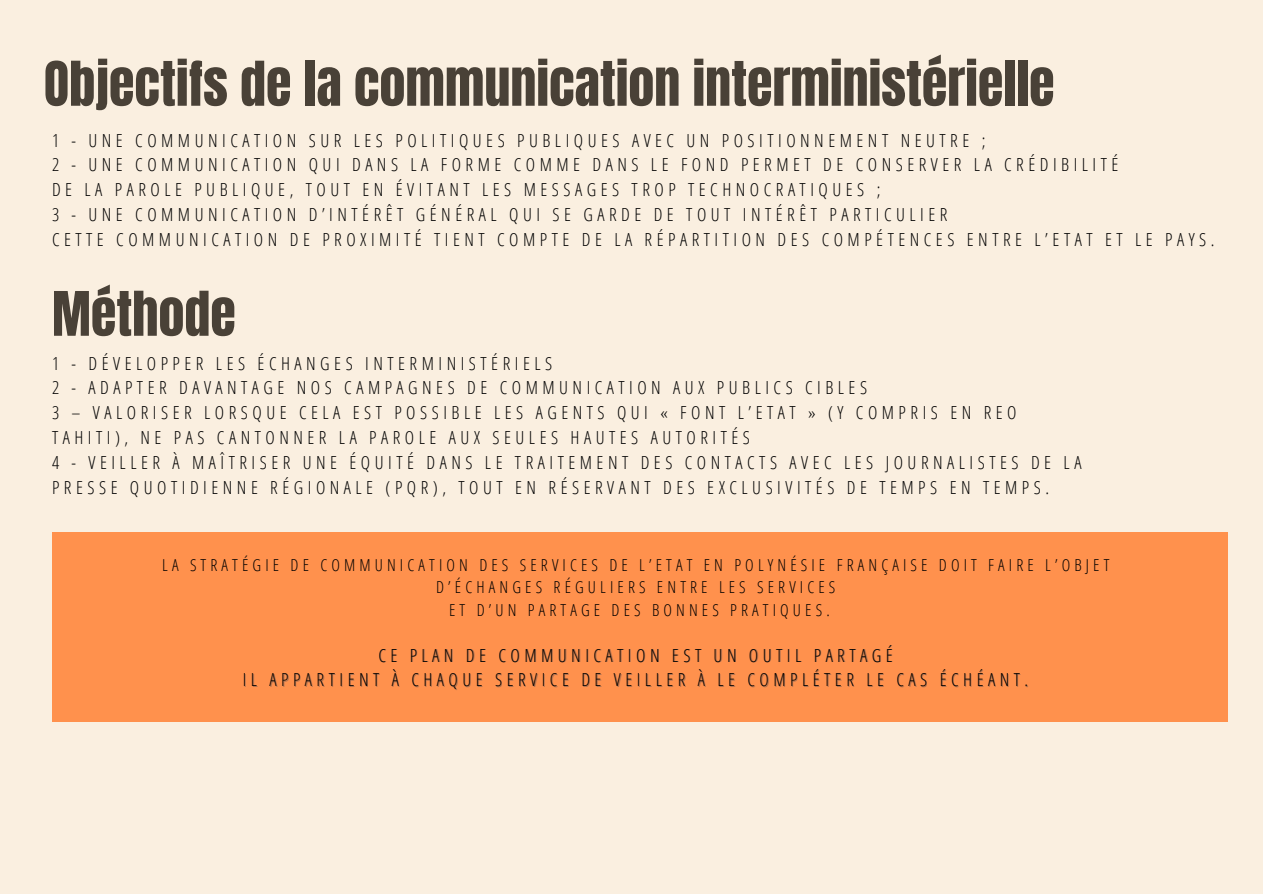
<style>
.page{position:relative;width:1263px;height:894px;background:#fff}
.page>*{position:absolute;margin:0;border:0;box-sizing:border-box;transform-origin:0 0}
.t1{font:52.05px "Anton";color:#494137}
.t2{font:300 18px/24.8px "Open Sans Condensed";letter-spacing:.25em;color:#000}
.t3{font:300 16.5px/22.5px "Open Sans Condensed";letter-spacing:.25em;color:#000;text-align:center}
</style>
<div class="page">
<div style="left:0;top:0;width:1263px;height:893px;background:#faefe0"></div>
<div style="left:52px;top:532px;width:1175px;height:189px;background:#ff914d"></div>
<h1 class="t1" style="left:44px;top:46px;width:1012px">Objectifs de la communication interministérielle</h1>
<p class="t2" style="left:52px;top:127px;width:1164px">1 - UNE COMMUNICATION SUR LES POLITIQUES PUBLIQUES AVEC UN POSITIONNEMENT NEUTRE ;<br>2 - UNE COMMUNICATION QUI DANS LA FORME COMME DANS LE FOND PERMET DE CONSERVER LA CRÉDIBILITÉ<br>DE LA PAROLE PUBLIQUE, TOUT EN ÉVITANT LES MESSAGES TROP TECHNOCRATIQUES ;<br>3 - UNE COMMUNICATION D’INTÉRÊT GÉNÉRAL QUI SE GARDE DE TOUT INTÉRÊT PARTICULIER<br>CETTE COMMUNICATION DE PROXIMITÉ TIENT COMPTE DE LA RÉPARTITION DES COMPÉTENCES ENTRE L’ETAT ET LE PAYS.</p>
<h1 class="t1" style="left:52px;top:276px;width:185px">Méthode</h1>
<p class="t2" style="left:52px;top:350px;width:1031px">1 - DÉVELOPPER LES ÉCHANGES INTERMINISTÉRIELS<br>2 - ADAPTER DAVANTAGE NOS CAMPAGNES DE COMMUNICATION AUX PUBLICS CIBLES<br>3 – VALORISER LORSQUE CELA EST POSSIBLE LES AGENTS QUI « FONT L’ETAT » (Y COMPRIS EN REO TAHITI), NE PAS CANTONNER LA PAROLE AUX SEULES HAUTES AUTORITÉS<br>4 - VEILLER À MAÎTRISER UNE ÉQUITÉ DANS LE TRAITEMENT DES CONTACTS AVEC LES JOURNALISTES DE LA PRESSE QUOTIDIENNE RÉGIONALE (PQR), TOUT EN RÉSERVANT DES EXCLUSIVITÉS DE TEMPS EN TEMPS.</p>
<p class="t3" style="left:162px;top:552px;width:949px">LA STRATÉGIE DE COMMUNICATION DES SERVICES DE L’ETAT EN POLYNÉSIE FRANÇAISE DOIT FAIRE L’OBJET<br>D’ÉCHANGES RÉGULIERS ENTRE LES SERVICES<br>ET D’UN PARTAGE DES BONNES PRATIQUES.</p>
<p class="t2" style="left:243px;top:642px;width:787px;text-align:center">CE PLAN DE COMMUNICATION EST UN OUTIL PARTAGÉ<br>IL APPARTIENT À CHAQUE SERVICE DE VEILLER À LE COMPLÉTER LE CAS ÉCHÉANT.</p>
</div>
